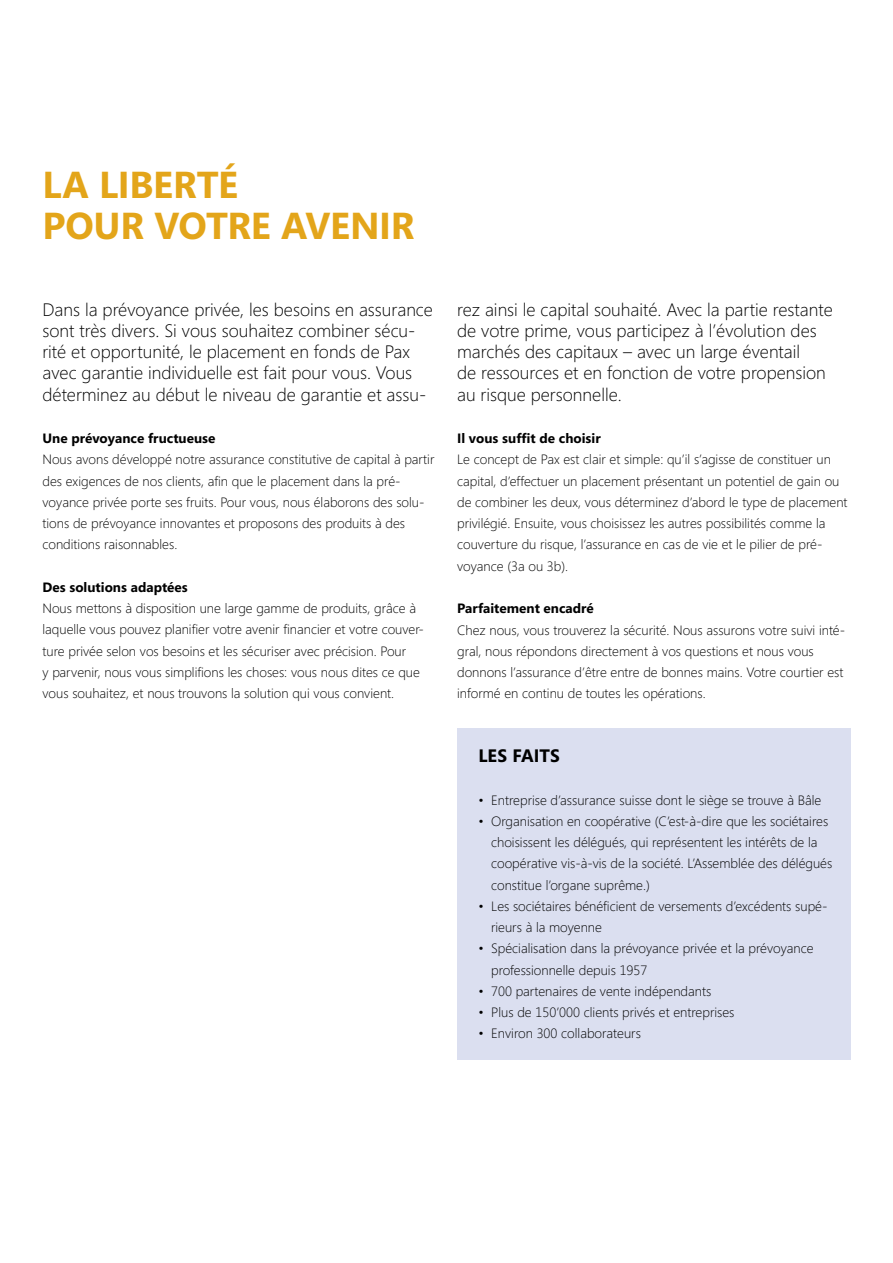
<style>
.page{position:relative;width:893px;height:1263px;background:#fff}
.page>*{position:absolute;margin:0;border:0;box-sizing:border-box;transform-origin:0 0}
.t1{font:700 37.5px/40.5px "Segoe";letter-spacing:-.01em;color:#e3a51a}
.t2{font:300 18px/21.3px "Segoe";color:#000}
.t3{font:700 18px "Segoe";color:#000}
.t4{font:300 13.5px/21.3px "Segoe";color:#000}
.t5{font:700 13.5px "Segoe";color:#000}
</style>
<div class="page">
<div style="left:457px;top:728px;width:393px;height:332px;background:#dbdff0"></div>
<h1 class="t1" style="left:43px;top:164px;width:373px">LA LIBERTÉ<br>POUR VOTRE AVENIR</h1>
<p class="t2" style="left:43px;top:299px;width:392px">Dans la prévoyance privée, les besoins en assurance sont très divers. Si vous souhaitez combiner sécu&shy;rité et opportunité, le placement en fonds de Pax avec garantie individuelle est fait pour vous. Vous déterminez au début le niveau de garantie et assu-</p>
<h2 class="t2" style="left:457px;top:299px;width:377px">rez ainsi le capital souhaité. Avec la partie restante de votre prime, vous participez à l’évolution des marchés des capitaux – avec un large éventail<br>de ressources et en fonction de votre propension au risque personnelle.</h2>
<p class="t5" style="left:43px;top:429px;width:174px">Une prévoyance fructueuse</p>
<p class="t4" style="left:43px;top:449px;width:393px">Nous avons développé notre assurance constitutive de capital à partir des exigences de nos clients, afin que le placement dans la pré&shy;voyance privée porte ses fruits. Pour vous, nous élaborons des solu&shy;tions de prévoyance innovantes et proposons des produits à des conditions raisonnables.</p>
<p class="t5" style="left:43px;top:578px;width:147px">Des solutions adaptées</p>
<p class="t4" style="left:43px;top:598px;width:383px">Nous mettons à disposition une large gamme de produits, grâce à laquelle vous pouvez planifier votre avenir financier et votre couver&shy;ture privée selon vos besoins et les sécuriser avec précision. Pour<br>y parvenir, nous vous simplifions les choses: vous nous dites ce que vous souhaitez, et nous trouvons la solution qui vous convient.</p>
<p class="t5" style="left:457px;top:429px;width:145px">Il vous suffit de choisir</p>
<p class="t4" style="left:457px;top:449px;width:392px">Le concept de Pax est clair et simple: qu’il s’agisse de constituer un capital, d’effectuer un placement présentant un potentiel de gain ou de combiner les deux, vous déterminez d’abord le type de placement privilégié. Ensuite, vous choisissez les autres possibilités comme la couverture du risque, l’assurance en cas de vie et le pilier de pré&shy;voyance (3a ou 3b).</p>
<p class="t5" style="left:457px;top:599px;width:138px">Parfaitement encadré</p>
<p class="t4" style="left:457px;top:619px;width:389px">Chez nous, vous trouverez la sécurité. Nous assurons votre suivi inté&shy;gral, nous répondons directement à vos questions et nous vous donnons l’assurance d’être entre de bonnes mains. Votre courtier est informé en continu de toutes les opérations.</p>
<h2 class="t3" style="left:478px;top:743px;width:83px">LES FAITS</h2>
<p class="t4" style="left:478px;top:789px;width:344px">• Entreprise d’assurance suisse dont le siège se trouve à Bâle</p>
<p class="t4" style="left:491px;top:810px;width:343px;text-indent:-13px">• Organisation en coopérative (C’est-à-dire que les sociétaires choisissent les délégués, qui représentent les intérêts de la coopérative vis-à-vis de la société. L’Assemblée des délégués constitue l’organe suprême.)</p>
<p class="t4" style="left:491px;top:895px;width:338px;text-indent:-13px">• Les sociétaires bénéficient de versements d’excédents supé&shy;rieurs à la moyenne</p>
<p class="t4" style="left:491px;top:938px;width:324px;text-indent:-13px">• Spécialisation dans la prévoyance privée et la prévoyance professionnelle depuis 1957</p>
<p class="t4" style="left:478px;top:981px;width:234px">• 700 partenaires de vente indépendants</p>
<p class="t4" style="left:478px;top:1002px;width:257px">• Plus de 150’000 clients privés et entreprises</p>
<p class="t4" style="left:478px;top:1023px;width:164px">• Environ 300 collaborateurs</p>
</div>
